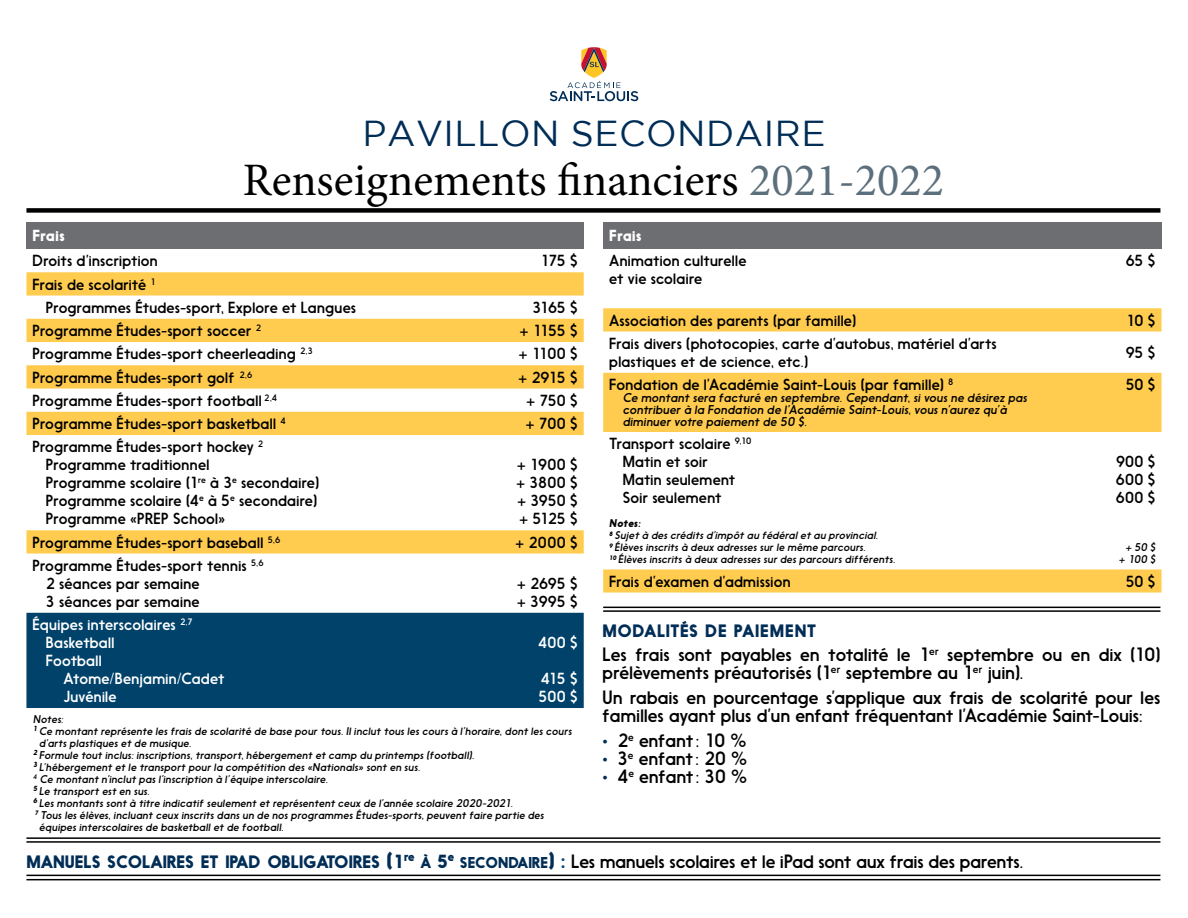
<style>
.page{position:relative;width:1188px;height:918px;background:#fff}
.page>*{position:absolute;margin:0;border:0;box-sizing:border-box;transform-origin:0 0}
.t1{font:46.5px "Minion Pro";color:#000}
.t2{font:36px "Gotham";letter-spacing:.015em;color:#002d56}
.t3{font:18px/18px "Nanami";letter-spacing:.005em;color:#000}
.t4{font:700 16.8px "Nanami";letter-spacing:-.015em;color:#002d56}
.t5{font:700 16.8px "Nanami";letter-spacing:.02em;color:#002d56}
.t6{font:15px/18px "Nanami";letter-spacing:.015em;color:#000}
.t7{font:15px/18px "Nanami";letter-spacing:.015em;color:#fff}
.t8{font:15px/18px "Nanami";letter-spacing:-.005em;color:#000}
.t9{font:700 15px "Nanami";letter-spacing:.025em;color:#fff}
.t10{font:700 14.7px "Nanami";color:#002d56}
.t11{font:12px/12px "Nanami";color:#000}
.t12{font:10.5px/12px "Nanami";color:#000}
.s1{color:#5c6f7c}
.s2{font-weight:700}
.s3{font-style:italic}
.s4{color:#002d56}
.s5{font-size:21px}
.s6{font-size:18px}
.s7{font-weight:700;font-size:14.7px;color:#002d56}
.s8{font-weight:700;font-size:21px;color:#002d56}
.s9{font-weight:700;font-size:21px;color:#00447c}
</style>
<div class="page">
<hr style="left:603px;top:610px;width:557px;height:2px;background:#000">
<hr style="left:603px;top:607px;width:557px;height:1px;background:#000">
<div style="left:26px;top:208px;width:1134px;height:5px;background:#000"></div>
<div style="left:26px;top:222px;width:558px;height:27px;background:#6d6e71"></div>
<svg style="left:26px;top:272px;width:558px;height:282px"></svg>
<svg style="left:26px;top:365px;width:558px;height:24px;background:#ffcb51"></svg>
<div style="left:26px;top:613px;width:558px;height:95px;background:#00426a"></div>
<div style="left:603px;top:222px;width:559px;height:27px;background:#6d6e71"></div>
<svg style="left:603px;top:308px;width:559px;height:285px;fill:#ffcc4f"></svg>
<svg style="left:603px;top:432px;width:559px;height:137px"></svg>
<hr style="left:26px;top:841px;width:1134px;height:2px;background:#000">
<hr style="left:26px;top:837px;width:1134px;height:2px;background:#000">
<hr style="left:26px;top:879px;width:1134px;height:1px;background:#000">
<hr style="left:26px;top:875px;width:1134px;height:1px;background:#000">
<svg style="left:550px;top:47px;width:88px;height:54px"></svg>
<h2 class="t2" style="left:363px;top:113px;width:464px">PAVILLON SECONDAIRE</h2>
<h1 class="t1" style="left:243px;top:149px;width:703px">Renseignements financiers <span class="s1">2021-2022</span></h1>
<p class="t9" style="left:32px;top:226px;width:34px">Frais</p>
<p class="t6" style="left:32px;top:252px;width:127px">Droits d’inscription</p>
<p class="t6" style="left:541px;top:252px;width:39px">175 $</p>
<p class="t6" style="left:46px;top:272px;width:312px;line-height:23.2px;text-indent:-14px">Frais de scolarité <sup>1<br></sup>Programmes Études-sport, Explore et Langues</p>
<p class="t6" style="left:532px;top:298px;width:47px">3165 $</p>
<p class="t6" style="left:32px;top:322px;width:230px">Programme Études-sport soccer <sup>2</sup></p>
<p class="t6" style="left:520px;top:322px;width:59px">+ 1155 $</p>
<p class="t6" style="left:32px;top:345px;width:282px">Programme Études-sport cheerleading <sup>2,3</sup></p>
<p class="t6" style="left:519px;top:345px;width:60px">+ 1100 $</p>
<p class="t6" style="left:32px;top:368px;width:221px">Programme Études-sport golf <sup>2,6</sup></p>
<p class="t6" style="left:519px;top:368px;width:61px">+ 2915 $</p>
<p class="t6" style="left:32px;top:391px;width:246px">Programme Études-sport football <sup>2,4</sup></p>
<p class="t6" style="left:526px;top:391px;width:53px">+ 750 $</p>
<p class="t6" style="left:32px;top:415px;width:255px">Programme Études-sport basketball <sup>4</sup></p>
<p class="t6" style="left:526px;top:415px;width:53px">+ 700 $</p>
<p class="t6" style="left:46px;top:438px;width:275px;text-indent:-13px">Programme Études-sport hockey <sup>2<br></sup>Programme traditionnel<br>Programme scolaire (1<sup>re</sup> à 3<sup>e</sup> secondaire)<br>Programme scolaire (4<sup>e</sup> à 5<sup>e</sup> secondaire)<br>Programme «PREP School»</p>
<p class="t6" style="left:517px;top:456px;width:63px;text-align:justify">+ 1900 $ + 3800 $ + 3950 $ + 5125 $</p>
<p class="t6" style="left:32px;top:533px;width:249px">Programme Études-sport baseball <sup>5,6</sup></p>
<p class="t6" style="left:516px;top:533px;width:64px">+ 2000 $</p>
<p class="t6" style="left:46px;top:556px;width:219px;text-indent:-13px">Programme Études-sport tennis <sup>5,6<br></sup>2 séances par semaine<br>3 séances par semaine</p>
<p class="t8" style="left:517px;top:574px;width:62px">+ 2695 $ + 3995 $</p>
<p class="t7" style="left:46px;top:616px;width:148px;text-indent:-13px">Équipes interscolaires <sup>2,7<br></sup>Basketball<br>Football</p>
<p class="t7" style="left:63px;top:670px;width:163px">Atome/Benjamin/Cadet<br>Juvénile</p>
<p class="t7" style="left:538px;top:634px;width:41px">400 $</p>
<p class="t7" style="left:538px;top:670px;width:41px">415 $<br>500 $</p>
<p class="t12" style="left:33px;top:713px;width:33px">Notes:</p>
<p class="t12" style="left:33px;top:725px;width:542px"><sup>1</sup> Ce montant représente les frais de scolarité de base pour tous. Il inclut tous les cours à l’horaire, dont les cours</p>
<p class="t12" style="left:39px;top:737px;width:155px">d’arts plastiques et de musique.</p>
<p class="t12" style="left:33px;top:749px;width:444px"><sup>2</sup> Formule tout inclus: inscriptions, transport, hébergement et camp du printemps (football).</p>
<p class="t12" style="left:33px;top:761px;width:390px"><sup>3</sup> L’hébergement et le transport pour la compétition des «Nationals» sont en sus.</p>
<p class="t12" style="left:33px;top:773px;width:298px"><sup>4</sup> Ce montant n’inclut pas l’inscription à l’équipe interscolaire.</p>
<p class="t12" style="left:33px;top:785px;width:120px"><sup>5</sup> Le transport est en sus.</p>
<p class="t12" style="left:33px;top:797px;width:483px"><sup>6</sup> Les montants sont à titre indicatif seulement et représentent ceux de l’année scolaire 2020-2021.</p>
<p class="t12" style="left:35px;top:809px;width:512px"><sup>7</sup> Tous les élèves, incluant ceux inscrits dans un de nos programmes Études-sports, peuvent faire partie des</p>
<p class="t12" style="left:39px;top:821px;width:247px">équipes interscolaires de basketball et de football.</p>
<p class="t9" style="left:609px;top:226px;width:34px">Frais</p>
<p class="t6" style="left:609px;top:252px;width:139px">Animation culturelle et vie scolaire</p>
<p class="t6" style="left:1126px;top:252px;width:31px">65 $</p>
<p class="t6" style="left:609px;top:311px;width:248px">Association des parents (par famille)</p>
<p class="t6" style="left:1126px;top:311px;width:31px">10 $</p>
<p class="t6" style="left:609px;top:334px;width:389px">Frais divers (photocopies, carte d’autobus, matériel d’arts plastiques et de science, etc.)</p>
<p class="t6" style="left:1126px;top:343px;width:31px">95 $</p>
<p class="t6" style="left:609px;top:376px;width:346px">Fondation de l’Académie Saint-Louis (par famille) <sup>8</sup></p>
<p class="t11" style="left:623px;top:392px;width:408px">Ce montant sera facturé en septembre. Cependant, si vous ne désirez pas contribuer à la Fondation de l’Académie Saint-Louis, vous n’aurez qu’à diminuer votre paiement de 50 $.</p>
<p class="t6" style="left:1126px;top:376px;width:31px">50 $</p>
<p class="t6" style="left:623px;top:435px;width:130px;text-indent:-14px">Transport scolaire <sup>9,10<br></sup>Matin et soir<br>Matin seulement<br>Soir seulement</p>
<p class="t12" style="left:609px;top:517px;width:289px"><span class="s2">Notes:<br></span><sup>8</sup> <span class="s3">Sujetà descréditsd’impôtau fédéraletau provincial.<br></span><sup>9</sup> Élèves inscrits à deux adresses sur le même parcours.<br><sup>10</sup> Élèves inscrits à deux adresses sur des parcours différents.</p>
<p class="t6" style="left:1116px;top:453px;width:41px;text-align:justify">900 $ 600 $ 600 $</p>
<p class="t12" style="left:1119px;top:541px;width:40px;text-align:right">+ 50 $ + 100 $</p>
<p class="t6" style="left:609px;top:572px;width:183px">Frais d’examen d’admission</p>
<p class="t6" style="left:1126px;top:572px;width:31px">50 $</p>
<p class="t5" style="left:602px;top:620px;width:216px">MODALITÉS DE PAIEMENT</p>
<p class="t3" style="left:602px;top:646px;width:560px">Les frais sont payables en totalité le 1<sup>er</sup> septembre ou en dix (10) prélèvements préautorisés (1<sup>er</sup> septembre au 1<sup>er</sup> juin).</p>
<p class="t3" style="left:602px;top:689px;width:559px">Un rabais en pourcentage s’applique aux frais de scolarité pour les familles ayant plus d’un enfant fréquentant l’Académie Saint-Louis:</p>
<p class="t3" style="left:602px;top:731px;width:146px"><span class="s4">•</span> 2<sup>e</sup> enfant : 10 %</p>
<p class="t3" style="left:602px;top:749px;width:146px"><span class="s4">•</span> 3<sup>e</sup> enfant : 20 %</p>
<p class="t3" style="left:602px;top:767px;width:146px"><span class="s4">•</span> 4<sup>e</sup> enfant : 30 %</p>
<p class="t4" style="left:26px;top:851px;width:390px">MANUELS SCOLAIRES ET IPAD OBLIGATOIRES <span class="s5">(</span><span class="s6">1</span><sup>re</sup></p>
<p class="t10" style="left:420px;top:853px;width:35px">À <span class="s6">5</span><sup>e</sup></p>
<p class="t3" style="left:460px;top:852px;width:565px"><span class="s7">SECONDAIRE</span><span class="s8">)</span> <span class="s9">:</span> Les manuels scolaires et le iPad sont aux frais des parents.</p>
</div>
